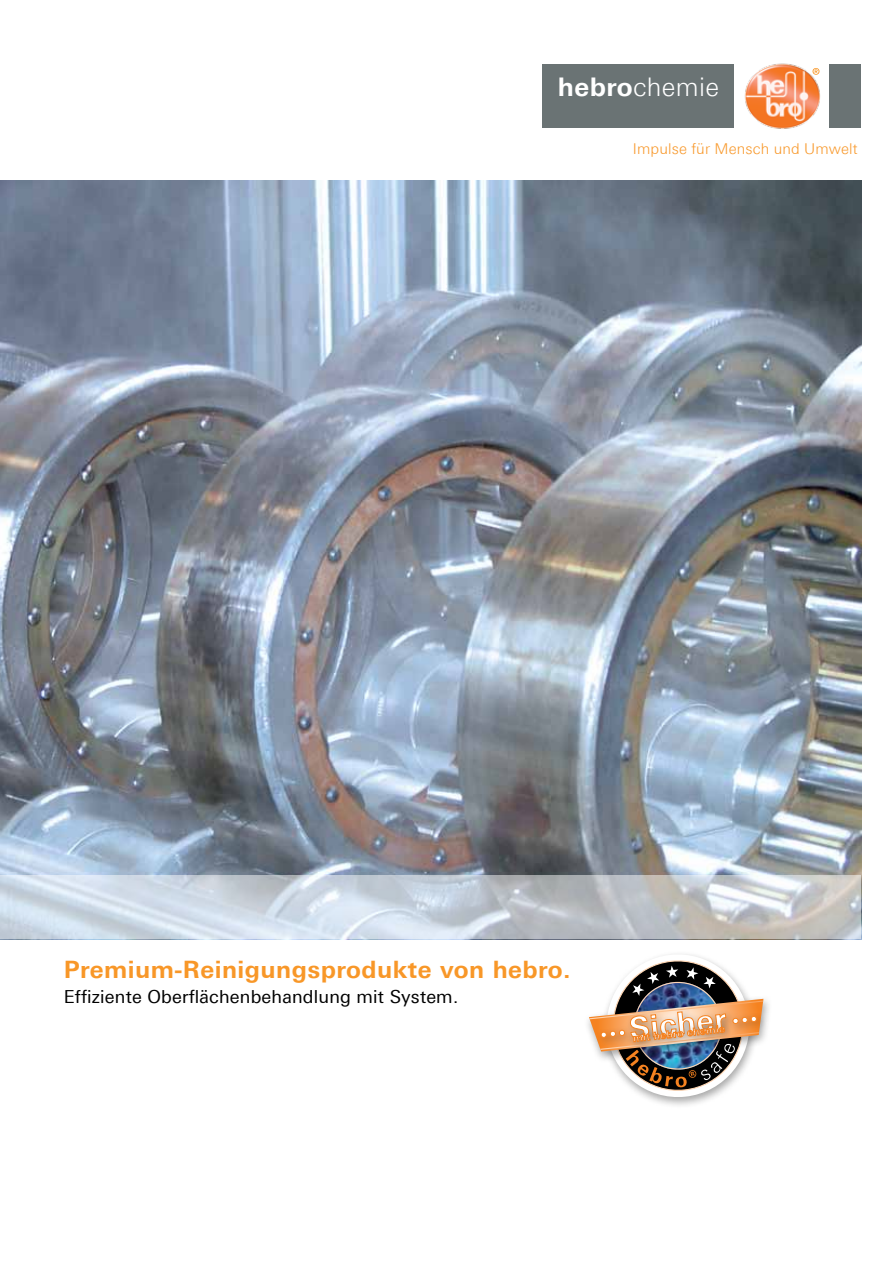
<style>
.page{position:relative;width:893px;height:1263px;background:#fff}
.page>*{position:absolute;margin:0;border:0;box-sizing:border-box;transform-origin:0 0}
.t1{font:300 25.65px "LT Univers Basic";letter-spacing:.01em;color:#fff}
.t2{font:700 24px "LT Univers Basic";letter-spacing:.02em;color:#f89728}
.t3{font:18px "LT Univers Basic";letter-spacing:.01em;color:#000}
.t4{font:300 15px "LT Univers Basic";letter-spacing:.01em;color:#f89728}
.s1{font-weight:700}
</style>
<div class="page">
<img style="left:0;top:181px;width:861px;height:694px">
<svg style="left:0;top:875px;width:861px;height:64px;background:#c9d0d7"></svg>
<img style="left:744px;top:63px;width:76px;height:66px">
<svg style="left:812px;top:68px;width:7px;height:7px"></svg>
<div style="left:829px;top:64px;width:32px;height:64px;background:#6a7374"></div>
<div style="left:543px;top:64px;width:191px;height:64px;background:#6a7374"></div>
<div style="left:600px;top:950px;width:159px;height:159px;background:#000;opacity:.35"></div>
<div style="left:583px;top:995px;width:190px;height:68px;background:#000;opacity:.35"></div>
<div style="left:596px;top:1007px;width:171px;height:43px;background:#000;opacity:.35"></div>
<img style="left:589px;top:951px;width:174px;height:150px">
<h1 class="t1" style="left:558px;top:71px;width:163px"><span class="s1">hebro</span>chemie</h1>
<p class="t4" style="left:633px;top:140px;width:226px">Impulse für Mensch und Umwelt</p>
<h2 class="t2" style="left:64px;top:955px;width:508px">Premium-Reinigungsprodukte von hebro.</h2>
<p class="t3" style="left:64px;top:986px;width:396px">Effiziente Oberflächenbehandlung mit System.</p>
</div>
